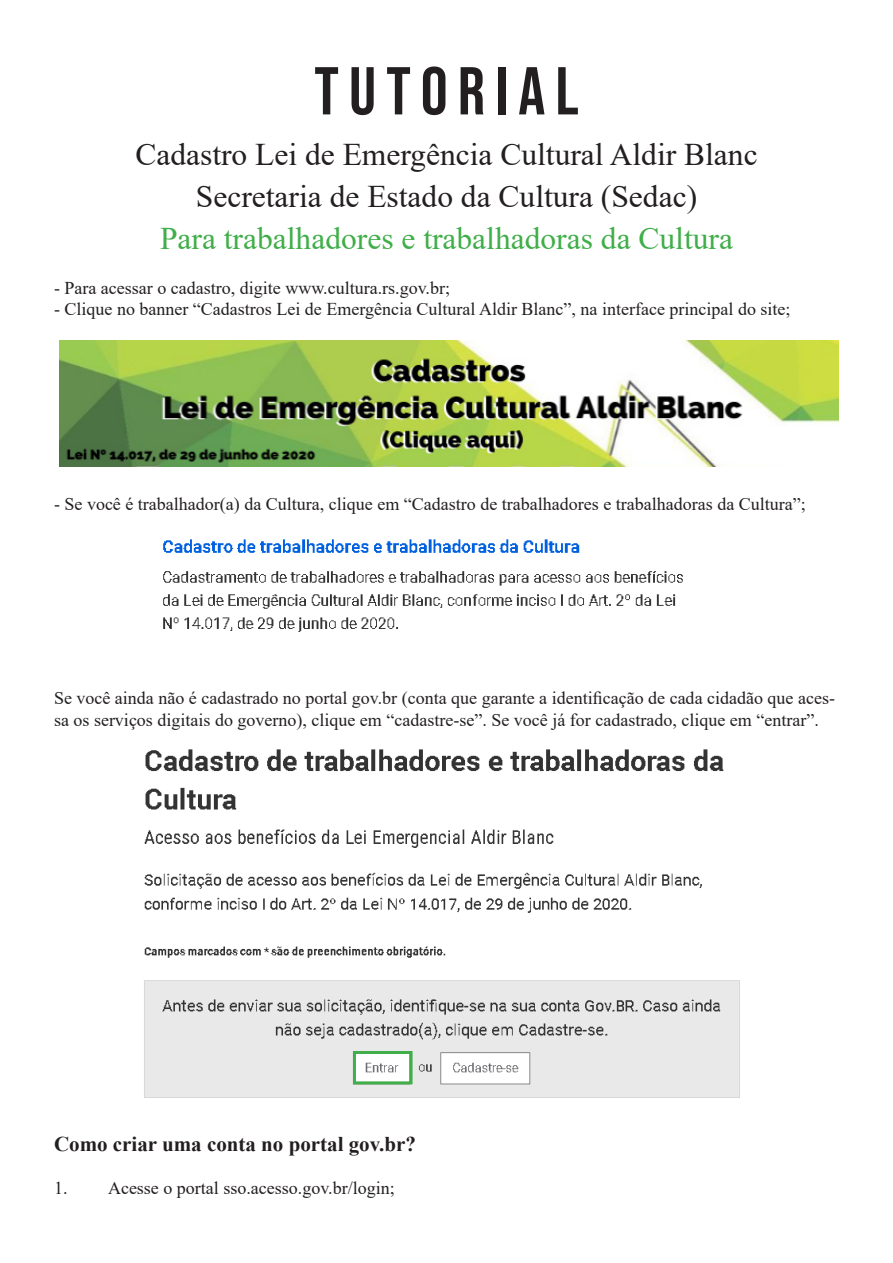
<style>
.page{position:relative;width:893px;height:1263px;background:#fff}
.page>*{position:absolute;margin:0;border:0;box-sizing:border-box;transform-origin:0 0}
.t1{font:67.5px "Bebas Neue";letter-spacing:.15em;color:#231f20}
.t2{font:31.5px "Times New Roman";color:#231f20}
.t3{font:31.5px "Times New Roman";color:#40ae49}
.t4{font:700 21px "Times New Roman";color:#231f20}
.t5{font:18px/21.6px "Times New Roman";color:#231f20}
</style>
<div class="page">
<img style="left:163px;top:539px;width:520px;height:93px">
<img style="left:144px;top:749px;width:596px;height:348px">
<div style="left:353px;top:1051px;width:60px;height:33px;border:3px solid #40ae49"></div>
<img style="left:60px;top:340px;width:779px;height:127px">
<p class="t1" style="left:314px;top:53px;width:266px">TUTORIAL</p>
<p class="t2" style="left:135px;top:133px;width:624px">Cadastro Lei de Emergência Cultural Aldir Blanc</p>
<p class="t2" style="left:196px;top:175px;width:503px">Secretaria de Estado da Cultura (Sedac)</p>
<p class="t3" style="left:160px;top:217px;width:574px">Para trabalhadores e trabalhadoras da Cultura</p>
<p class="t5" style="left:54px;top:276px;width:398px">- Para acessar o cadastro, digite www.cultura.rs.gov.br;</p>
<p class="t5" style="left:54px;top:298px;width:738px">- Clique no banner “Cadastros Lei de Emergência Cultural Aldir Blanc”, na interface principal do site;</p>
<p class="t5" style="left:54px;top:492px;width:753px">- Se você é trabalhador(a) da Cultura, clique em “Cadastro de trabalhadores e trabalhadoras da Cultura”;</p>
<p class="t5" style="left:54px;top:687px;width:782px">Se você ainda não é cadastrado no portal gov.br (conta que garante a identificação de cada cidadão que aces&shy;sa os serviços digitais do governo), clique em “cadastre-se”. Se você já for cadastrado, clique em “entrar”.</p>
<p class="t4" style="left:54px;top:1128px;width:363px">Como criar uma conta no portal gov.br?</p>
<p class="t5" style="left:54px;top:1176px;width:342px">1. Acesse o portal sso.acesso.gov.br/login;</p>
</div>
